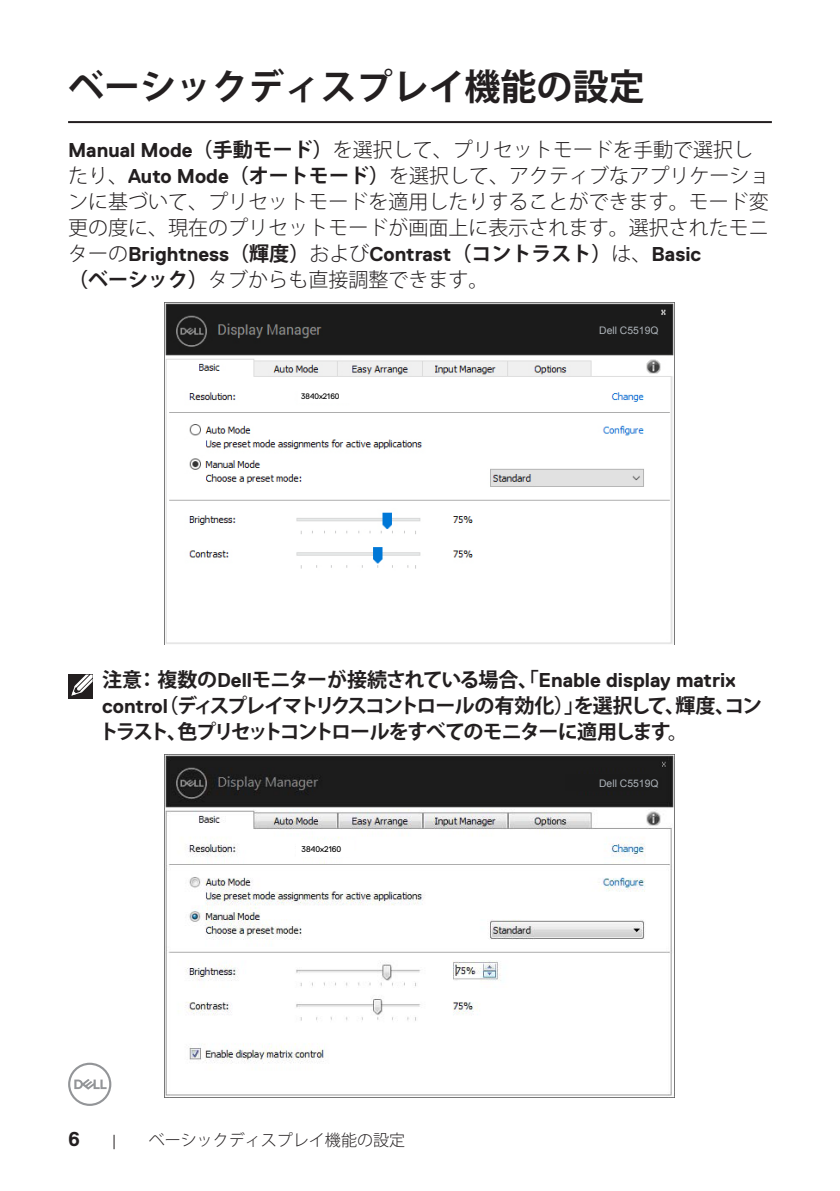
<style>
.page{position:relative;width:840px;height:1191px;background:#fff}
.page>*{position:absolute;margin:0;border:0;box-sizing:border-box;transform-origin:0 0}
.Head_1{font:700 36px "Koz Go Pro";color:#231f20}
.Paragraph{font:300 20px/26px "Koz Go Pro";color:#231f20}
.Note{font:700 20px/26px "Koz Go Pro";letter-spacing:-.1em;color:#231f20}
.t1{font:300 16px "Koz Go Pro";color:#231f20}
.t2{font:10.4px "Arial";color:#aeb4ba}
.t3{font:8.2px "Dell Replica";color:#000}
.t4{font:8px "Dell Replica";color:#000}
.s1{font-family:"Dell Replica";font-weight:700}
.s2{font-weight:700}
.s3{font-family:"Dell Replica"}
.s4{font-family:"Dell Replica";font-weight:700;font-size:20px}
</style>
<div class="page">
<svg style="left:68px;top:1062px;width:43px;height:44px"></svg>
<hr style="left:68px;top:121px;width:703px;height:2px;background:#231f20">
<img style="left:164px;top:302px;width:510px;height:342px">
<div style="left:577px;top:324px;width:92px;height:14px;background:#1b1b1b"></div>
<div style="left:298px;top:391px;width:52px;height:12px;background:#fff"></div>
<img style="left:164px;top:754px;width:510px;height:343px">
<div style="left:565px;top:775px;width:83px;height:16px;background:#1b1b1b"></div>
<div style="left:296px;top:840px;width:58px;height:16px;background:#fff"></div>
<div style="left:643px;top:777px;width:18px;height:12px;background:#1b1b1b"></div>
<div style="left:68px;top:674px;width:24px;height:25px;background:#231f20"></div>
<svg style="left:71px;top:674px;width:22px;height:22px"></svg>
<p class="Head_1" style="left:68px;top:63px;width:577px">ベーシックディスプレイ機能の設定</p>
<p class="Paragraph" style="left:68px;top:137px;width:702px"><span class="s1">Manual Mode</span><span class="s2">（手動モード）</span>を選択して、プリセットモードを手動で選択したり、<span class="s1">Auto Mode</span><span class="s2">（オートモード）</span>を選択して、アクティブなアプリケーションに基づいて、プリセットモードを適用したりすることができます。モード変更の度に、現在のプリセットモードが画面上に表示されます。選択されたモニターの<span class="s1">Brightness</span><span class="s2">（輝度）</span>および<span class="s1">Contrast</span><span class="s2">（コントラスト）</span>は、<span class="s1">Basic<br></span><span class="s2">（ベーシック）</span>タブからも直接調整できます。</p>
<p class="t2" style="left:599px;top:324px;width:61px">Dell C5519Q</p>
<p class="t4" style="left:301px;top:392px;width:40px">3840x2160</p>
<p class="Note" style="left:99px;top:668px;width:664px">注意：複数の<span class="s3">Dell</span>モニターが接続されている場合、「<span class="s3">Enable display matrix control</span>（ディスプレイマトリクスコントロールの有効化）」を選択して、輝度、コントラスト、色プリセットコントロールをすべてのモニターに適用します。</p>
<p class="t3" style="left:301px;top:844px;width:41px">3840x2160</p>
<p class="t1" style="left:68px;top:1129px;width:338px"><span class="s4">6</span>　　<span class="s3">|</span>　　ベーシックディスプレイ機能の設定</p>
<p class="t2" style="left:598px;top:777px;width:61px">Dell C5519Q</p>
</div>
